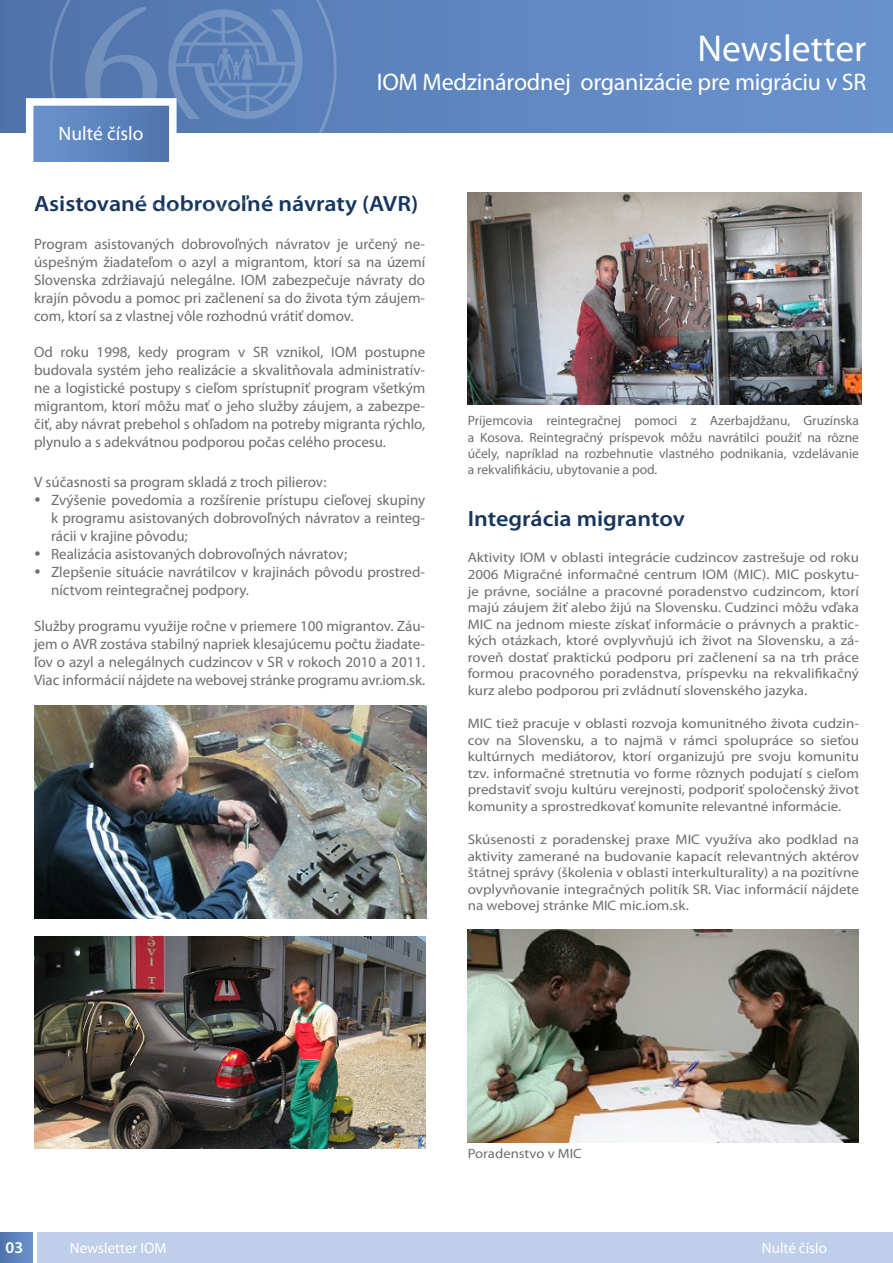
<style>
.page{position:relative;width:893px;height:1263px;background:#fff}
.page>*{position:absolute;margin:0;border:0;box-sizing:border-box;transform-origin:0 0}
.t1{font:37.5px "Myriad Pro";color:#fff}
.t2{font:24px "Myriad Pro";letter-spacing:-.01em;color:#fff}
.t3{font:600 22.05px "Myriad Pro";color:#17365d;scale:1.09 1}
.t4{font:19.5px "Myriad Pro";color:#fff}
.t5{font:600 16.5px "Myriad Pro";color:#fff}
.t6{font:15px/18px "Myriad Pro";color:#6c6d70;text-align:justify}
.t7{font:15px "Myriad Pro";color:#fff}
.t8{font:13.8px/16.5px "Myriad Pro";color:#6c6d70;text-align:justify;scale:1.09 1}
.t9{font:13.5px/16.2px "Myriad Pro";color:#6c6d70;text-align:justify}
.t10{font:13.5px "Myriad Pro";color:#6c6d70;scale:1.09 1}
</style>
<div class="page">
<svg style="left:0;top:1232px;width:33px;height:31px"></svg>
<div style="left:37px;top:1232px;width:856px;height:31px;background:#bfcee9"></div>
<div style="left:0;top:0;width:893px;height:133px;background:#638ac3"></div>
<img style="left:35px;top:706px;width:391px;height:212px">
<img style="left:34px;top:936px;width:391px;height:213px">
<img style="left:468px;top:192px;width:393px;height:213px">
<img style="left:468px;top:930px;width:391px;height:212px">
<svg style="left:50px;top:0;width:287px;height:133px;fill:#5a7fb8"></svg>
<svg style="left:22px;top:7px;width:281px;height:155px"></svg>
<h3 class="t4" style="left:59px;top:122px;width:86px">Nulté číslo</h3>
<h1 class="t1" style="left:697px;top:25px;width:170px">Newsletter</h1>
<h2 class="t2" style="left:377px;top:67px;width:491px">IOM Medzinárodnej organizácie pre migráciu v SR</h2>
<h3 class="t3" style="left:34px;top:189px;width:354px">Asistované dobrovoľné návraty (AVR)</h3>
<p class="t6" style="left:34px;top:234px;width:393px">Program asistovaných dobrovoľných návratov je určený ne&shy;úspešným žiadateľom o azyl a migrantom, ktorí sa na území Slovenska zdržiavajú nelegálne. IOM zabezpečuje návraty do krajín pôvodu a pomoc pri začlenení sa do života tým záujem&shy;com, ktorí sa z vlastnej vôle rozhodnú vrátiť domov.</p>
<p class="t6" style="left:34px;top:342px;width:393px">Od roku 1998, kedy program v SR vznikol, IOM postupne budovala systém jeho realizácie a skvalitňovala administratív&shy;ne a logistické postupy s cieľom sprístupniť program všetkým migrantom, ktorí môžu mať o jeho služby záujem, a zabezpe&shy;čiť, aby návrat prebehol s ohľadom na potreby migranta rýchlo, plynulo a s adekvátnou podporou počas celého procesu.</p>
<p class="t6" style="left:51px;top:472px;width:376px;text-align:left;text-indent:-17px">V súčasnosti sa program skladá z troch pilierov:<br>Zvýšenie povedomia a rozšírenie prístupu cieľovej skupiny k programu asistovaných dobrovoľných návratov a reinteg&shy;rácii v krajine pôvodu;<br>Realizácia asistovaných dobrovoľných návratov;<br>Zlepšenie situácie navrátilcov v krajinách pôvodu prostred&shy;níctvom reintegračnej podpory.</p>
<p class="t6" style="left:34px;top:616px;width:393px">Služby programu využije ročne v priemere 100 migrantov. Záu&shy;jem o AVR zostáva stabilný napriek klesajúcemu počtu žiadate&shy;ľov o azyl a nelegálnych cudzincov v SR v rokoch 2010 a 2011.<br>Viac informácií nájdete na webovej stránke programu avr.iom.sk.</p>
<p class="t9" style="left:468px;top:413px;width:393px">Príjemcovia reintegračnej pomoci z Azerbajdžanu, Gruzínska a Kosova. Reintegračný príspevok môžu navrátilci použiť na rôzne účely, napríklad na rozbehnutie vlastného podnikania, vzdelávanie a rekvalifikáciu, ubytovanie a pod.</p>
<h3 class="t3" style="left:468px;top:505px;width:201px">Integrácia migrantov</h3>
<p class="t8" style="left:468px;top:549px;width:360px">Aktivity IOM v oblasti integrácie cudzincov zastrešuje od roku 2006 Migračné informačné centrum IOM (MIC). MIC poskytu&shy;je právne, sociálne a pracovné poradenstvo cudzincom, ktorí majú záujem žiť alebo žijú na Slovensku. Cudzinci môžu vďaka MIC na jednom mieste získať informácie o právnych a praktic&shy;kých otázkach, ktoré ovplyvňujú ich život na Slovensku, a zá&shy;roveň dostať praktickú podporu pri začlenení sa na trh práce formou pracovného poradenstva, príspevku na rekvalifikačný kurz alebo podporou pri zvládnutí slovenského jazyka.</p>
<p class="t8" style="left:468px;top:715px;width:360px">MIC tiež pracuje v oblasti rozvoja komunitného života cudzin&shy;cov na Slovensku, a to najmä v rámci spolupráce so sieťou kultúrnych mediátorov, ktorí organizujú pre svoju komunitu tzv. informačné stretnutia vo forme rôznych podujatí s cieľom predstaviť svoju kultúru verejnosti, podporiť spoločenský život komunity a sprostredkovať komunite relevantné informácie.</p>
<p class="t8" style="left:468px;top:831px;width:360px">Skúsenosti z poradenskej praxe MIC využíva ako podklad na aktivity zamerané na budovanie kapacít relevantných aktérov štátnej správy (školenia v oblasti interkulturality) a na pozitívne ovplyvňovanie integračných politík SR. Viac informácií nájdete na webovej stránke MIC mic.iom.sk.</p>
<p class="t5" style="left:6px;top:1237px;width:19px">03</p>
<p class="t10" style="left:468px;top:1145px;width:106px">Poradenstvo v MIC</p>
<p class="t7" style="left:70px;top:1239px;width:98px">Newsletter IOM</p>
<p class="t7" style="left:762px;top:1239px;width:66px">Nulté číslo</p>
</div>
